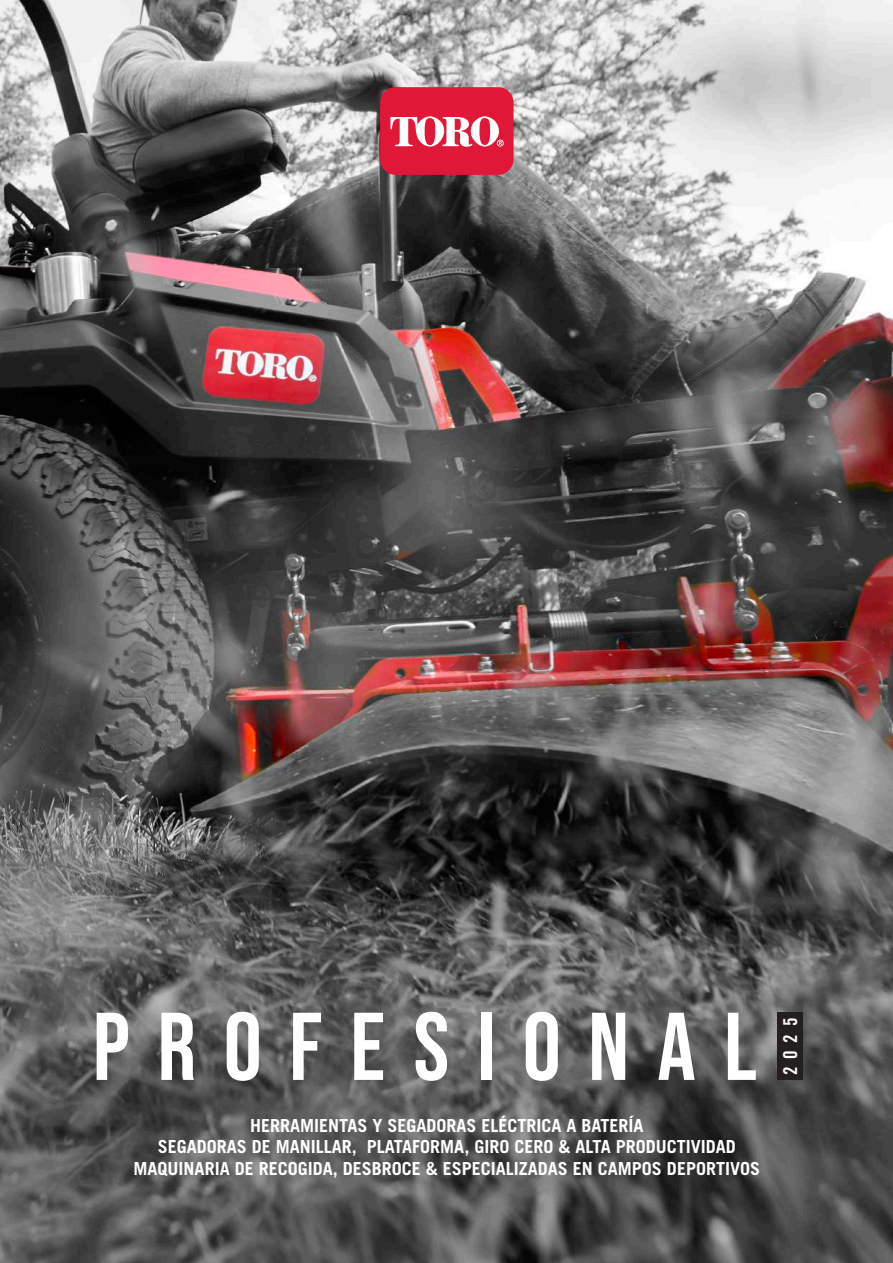
<style>
.page{position:relative;width:893px;height:1263px;background:#fff}
.page>*{position:absolute;margin:0;border:0;box-sizing:border-box;transform-origin:0 0}
.t1{font:96px "Bebas Neue";letter-spacing:.29em;color:#fff}
.t2{font:19.2px "Trade Gothic LT Std Bd Cn 20";color:#fff}
.t3{font:700 18px/21.6px "Trade Gothic LT Std";color:#fff;text-align:center}
</style>
<div class="page">
<img style="left:0;top:0;width:893px;height:1263px">
<div style="left:380px;top:87px;width:133px;height:88px;background:#e01736;border-radius:15px"></div>
<svg style="left:390px;top:116px;width:114px;height:31px"></svg>
<div style="left:778px;top:1012px;width:25px;height:68px;background:#231f20"></div>
<h1 class="t1" style="left:93px;top:992px;width:666px">PROFESIONAL</h1>
<p class="t2" style="left:779px;top:1075px;width:58px;rotate:-90deg">2025</p>
<p class="t3" style="left:134px;top:1114px;width:628px">HERRAMIENTAS Y SEGADORAS ELÉCTRICA A BATERÍA<br>SEGADORAS DE MANILLAR, PLATAFORMA, GIRO CERO &amp; ALTA PRODUCTIVIDAD<br>MAQUINARIA DE RECOGIDA, DESBROCE &amp; ESPECIALIZADAS EN CAMPOS DEPORTIVOS</p>
</div>
